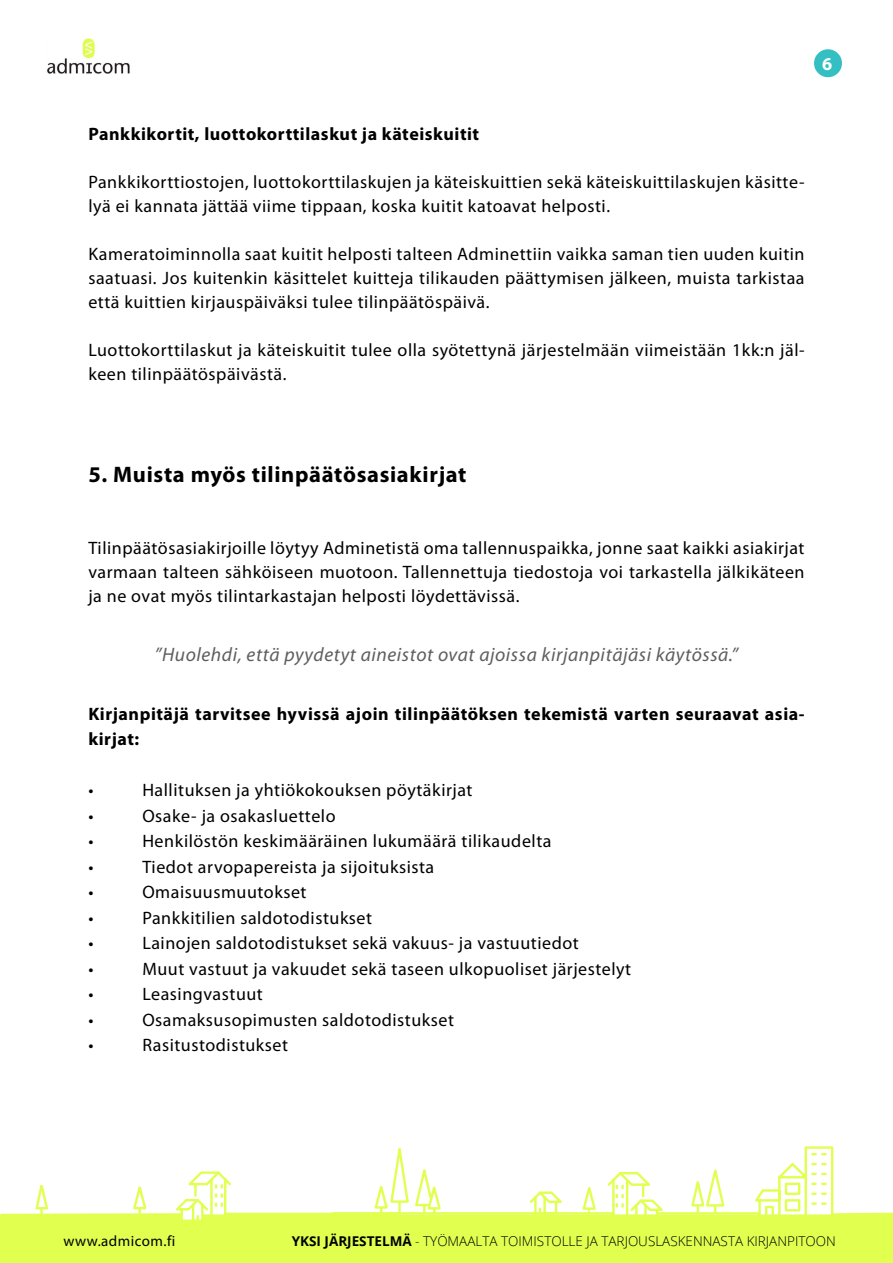
<style>
.page{position:relative;width:893px;height:1263px;background:#fff}
.page>*{position:absolute;margin:0;border:0;box-sizing:border-box;transform-origin:0 0}
.t1{font:700 22.5px "Myriad Pro";letter-spacing:.03em;color:#000}
.t2{font:italic 19.5px "Myriad Pro";letter-spacing:.03em;color:#615d5d}
.t3{font:700 18.15px "Myriad Pro";color:#fff}
.t4{font:18px/24px "Myriad Pro";letter-spacing:.03em;color:#000}
.t5{font:700 18px/25.5px "Myriad Pro";letter-spacing:.03em;color:#000}
.t6{font:15px "Myriad Pro";letter-spacing:.03em;color:#000}
.t7{font:300 13.5px "Open Sans";color:#000}
.s1{font-weight:700}
</style>
<div class="page">
<svg style="left:0;top:1146px;width:893px;height:117px"></svg>
<img style="left:47px;top:39px;width:83px;height:35px">
<div style="left:814px;top:49px;width:28px;height:28px;background:#34bfc2;border-radius:50%"></div>
<p class="t3" style="left:822px;top:52px;width:12px">6</p>
<p class="t5" style="left:88px;top:120px;width:392px">Pankkikortit, luottokorttilaskut ja käteiskuitit</p>
<p class="t4" style="left:88px;top:169px;width:718px">Pankkikorttiostojen, luottokorttilaskujen ja käteiskuittien sekä käteiskuittilaskujen käsitte&shy;lyä ei kannata jättää viime tippaan, koska kuitit katoavat helposti.</p>
<p class="t4" style="left:88px;top:241px;width:718px;text-align:justify">Kameratoiminnolla saat kuitit helposti talteen Adminettiin vaikka saman tien uuden kuitin saatuasi. Jos kuitenkin käsittelet kuitteja tilikauden päättymisen jälkeen, muista tarkistaa että kuittien kirjauspäiväksi tulee tilinpäätöspäivä.</p>
<p class="t4" style="left:88px;top:337px;width:718px">Luottokorttilaskut ja käteiskuitit tulee olla syötettynä järjestelmään viimeistään 1kk:n jäl&shy;keen tilinpäätöspäivästä.</p>
<p class="t1" style="left:88px;top:459px;width:380px">5. Muista myös tilinpäätösasiakirjat</p>
<p class="t4" style="left:88px;top:535px;width:718px;text-align:justify">Tilinpäätösasiakirjoille löytyy Adminetistä oma tallennuspaikka, jonne saat kaikki asiakirjat varmaan talteen sähköiseen muotoon. Tallennettuja tiedostoja voi tarkastella jälkikäteen ja ne ovat myös tilintarkastajan helposti löydettävissä.</p>
<p class="t2" style="left:155px;top:642px;width:585px">”Huolehdi, että pyydetyt aineistot ovat ajoissa kirjanpitäjäsi käytössä.”</p>
<p class="t5" style="left:88px;top:700px;width:718px">Kirjanpitäjä tarvitsee hyvissä ajoin tilinpäätöksen tekemistä varten seuraavat asia&shy;kirjat:</p>
<p class="t4" style="left:88px;top:778px;width:7px">•</p>
<p class="t4" style="left:142px;top:778px;width:332px">Hallituksen ja yhtiökokouksen pöytäkirjat</p>
<p class="t4" style="left:88px;top:803px;width:7px">•</p>
<p class="t4" style="left:142px;top:803px;width:195px">Osake- ja osakasluettelo</p>
<p class="t4" style="left:88px;top:829px;width:7px">•</p>
<p class="t4" style="left:142px;top:829px;width:411px">Henkilöstön keskimääräinen lukumäärä tilikaudelta</p>
<p class="t4" style="left:88px;top:854px;width:7px">•</p>
<p class="t4" style="left:142px;top:854px;width:293px">Tiedot arvopapereista ja sijoituksista</p>
<p class="t4" style="left:88px;top:880px;width:7px">•</p>
<p class="t4" style="left:142px;top:880px;width:166px">Omaisuusmuutokset</p>
<p class="t4" style="left:88px;top:905px;width:7px">•</p>
<p class="t4" style="left:142px;top:905px;width:231px">Pankkitilien saldotodistukset</p>
<p class="t4" style="left:88px;top:931px;width:7px">•</p>
<p class="t4" style="left:142px;top:931px;width:438px">Lainojen saldotodistukset sekä vakuus- ja vastuutiedot</p>
<p class="t4" style="left:88px;top:956px;width:7px">•</p>
<p class="t4" style="left:142px;top:956px;width:490px">Muut vastuut ja vakuudet sekä taseen ulkopuoliset järjestelyt</p>
<p class="t4" style="left:88px;top:982px;width:7px">•</p>
<p class="t4" style="left:142px;top:982px;width:122px">Leasingvastuut</p>
<p class="t4" style="left:88px;top:1008px;width:7px">•</p>
<p class="t4" style="left:142px;top:1008px;width:313px">Osamaksusopimusten saldotodistukset</p>
<p class="t4" style="left:88px;top:1033px;width:7px">•</p>
<p class="t4" style="left:142px;top:1033px;width:147px">Rasitustodistukset</p>
<p class="t6" style="left:64px;top:1231px;width:113px">www.admicom.fi</p>
<p class="t7" style="left:292px;top:1232px;width:546px"><span class="s1">YKSI JÄRJESTELMÄ</span> - TYÖMAALTA TOIMISTOLLE JA TARJOUSLASKENNASTA KIRJANPITOON</p>
</div>
